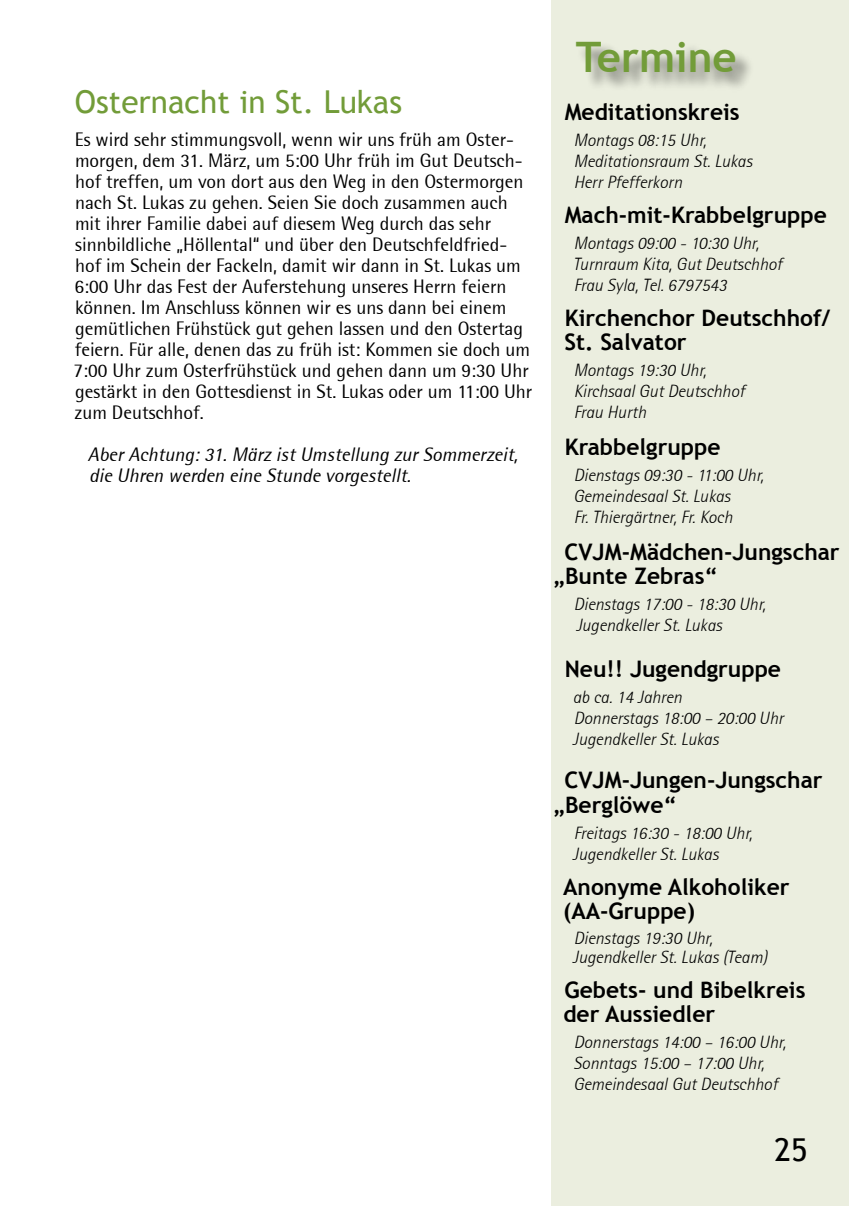
<style>
.page{position:relative;width:849px;height:1206px;background:#fff}
.page>*{position:absolute;margin:0;border:0;box-sizing:border-box;transform-origin:0 0}
.t1{font:700 42px "Trebuchet MS";color:#729c39}
.t2{font:31.5px "Trebuchet MS";color:#729c39}
.t3{font:31.5px "Trebuchet MS";color:#000}
.t4{font:700 22.75px/24.5px "Trebuchet MS";color:#000}
.t5{font:19.25px/21px "Rotis Semi Sans";color:#000}
.t6{font:italic 19.25px/21px "Rotis Semi Sans";color:#000}
.t7{font:italic 300 17.5px/21px "Rotis Semi Sans";color:#000}
</style>
<div class="page">
<div style="left:551px;top:0;width:297px;height:1205px;background:#ebeedf"></div>
<div style="left:575px;top:41px;width:180px;height:52px;background:#000;opacity:.49"></div>
<h2 class="t2" style="left:75px;top:83px;width:329px">Osternacht in St. Lukas</h2>
<p class="t5" style="left:74px;top:128px;width:460px">Es wird sehr stimmungsvoll, wenn wir uns früh am Oster&shy;morgen, dem 31. März, um 5:00 Uhr früh im Gut Deutsch&shy;hof treffen, um von dort aus den Weg in den Ostermorgen nach St. Lukas zu gehen. Seien Sie doch zusammen auch mit ihrer Familie dabei auf diesem Weg durch das sehr sinnbildliche „Höllental“ und über den Deutschfeldfried&shy;hof im Schein der Fackeln, damit wir dann in St. Lukas um 6:00 Uhr das Fest der Auferstehung unseres Herrn feiern können. Im Anschluss können wir es uns dann bei einem gemütlichen Frühstück gut gehen lassen und den Ostertag feiern. Für alle, denen das zu früh ist: Kommen sie doch um 7:00 Uhr zum Osterfrühstück und gehen dann um 9:30 Uhr gestärkt in den Gottesdienst in St. Lukas oder um 11:00 Uhr zum Deutschhof.</p>
<p class="t6" style="left:88px;top:443px;width:431px">Aber Achtung: 31. März ist Umstellung zur Sommerzeit, die Uhren werden eine Stunde vorgestellt.</p>
<h1 class="t1" style="left:575px;top:31px;width:162px">Termine</h1>
<p class="t4" style="left:564px;top:100px;width:176px">Meditationskreis</p>
<p class="t7" style="left:573px;top:129px;width:180px">Montags 08:15 Uhr,<br>Meditationsraum St. Lukas<br>Herr Pfefferkorn</p>
<p class="t4" style="left:564px;top:202px;width:263px">Mach-mit-Krabbelgruppe</p>
<p class="t7" style="left:573px;top:232px;width:210px">Montags 09:00 - 10:30 Uhr,<br>Turnraum Kita, Gut Deutschhof<br>Frau Syla, Tel. 6797543</p>
<p class="t4" style="left:564px;top:305px;width:267px">Kirchenchor Deutschhof/<br>St. Salvator</p>
<p class="t7" style="left:573px;top:359px;width:172px">Montags 19:30 Uhr,<br>Kirchsaal Gut Deutschhof<br>Frau Hurth</p>
<p class="t4" style="left:564px;top:434px;width:157px">Krabbelgruppe</p>
<p class="t7" style="left:573px;top:464px;width:192px">Dienstags 09:30 - 11:00 Uhr,<br>Gemeindesaal St. Lukas<br>Fr. Thiergärtner, Fr. Koch</p>
<p class="t4" style="left:553px;top:539px;width:288px;text-indent:11px">CVJM-Mädchen-Jungschar „Bunte Zebras“</p>
<p class="t7" style="left:573px;top:593px;width:193px">Dienstags 17:00 - 18:30 Uhr,<br>Jugendkeller St. Lukas</p>
<p class="t4" style="left:564px;top:656px;width:218px">Neu!! Jugendgruppe</p>
<p class="t7" style="left:572px;top:686px;width:212px">ab ca. 14 Jahren<br>Donnerstags 18:00 – 20:00 Uhr<br>Jugendkeller St. Lukas</p>
<p class="t4" style="left:553px;top:768px;width:271px;text-indent:11px">CVJM-Jungen-Jungschar „Berglöwe“</p>
<p class="t7" style="left:572px;top:822px;width:181px">Freitags 16:30 - 18:00 Uhr,<br>Jugendkeller St. Lukas</p>
<p class="t4" style="left:563px;top:874px;width:228px">Anonyme Alkoholiker (AA-Gruppe)</p>
<p class="t7" style="left:572px;top:927px;width:196px;line-height:19.2px">Dienstags 19:30 Uhr,<br>Jugendkeller St. Lukas (Team)</p>
<p class="t4" style="left:563px;top:977px;width:243px">Gebets- und Bibelkreis der Aussiedler</p>
<p class="t7" style="left:573px;top:1031px;width:214px">Donnerstags 14:00 – 16:00 Uhr,<br>Sonntags 15:00 – 17:00 Uhr,<br>Gemeindesaal Gut Deutschhof</p>
<h2 class="t3" style="left:774px;top:1131px;width:17px">25</h2>
</div>
